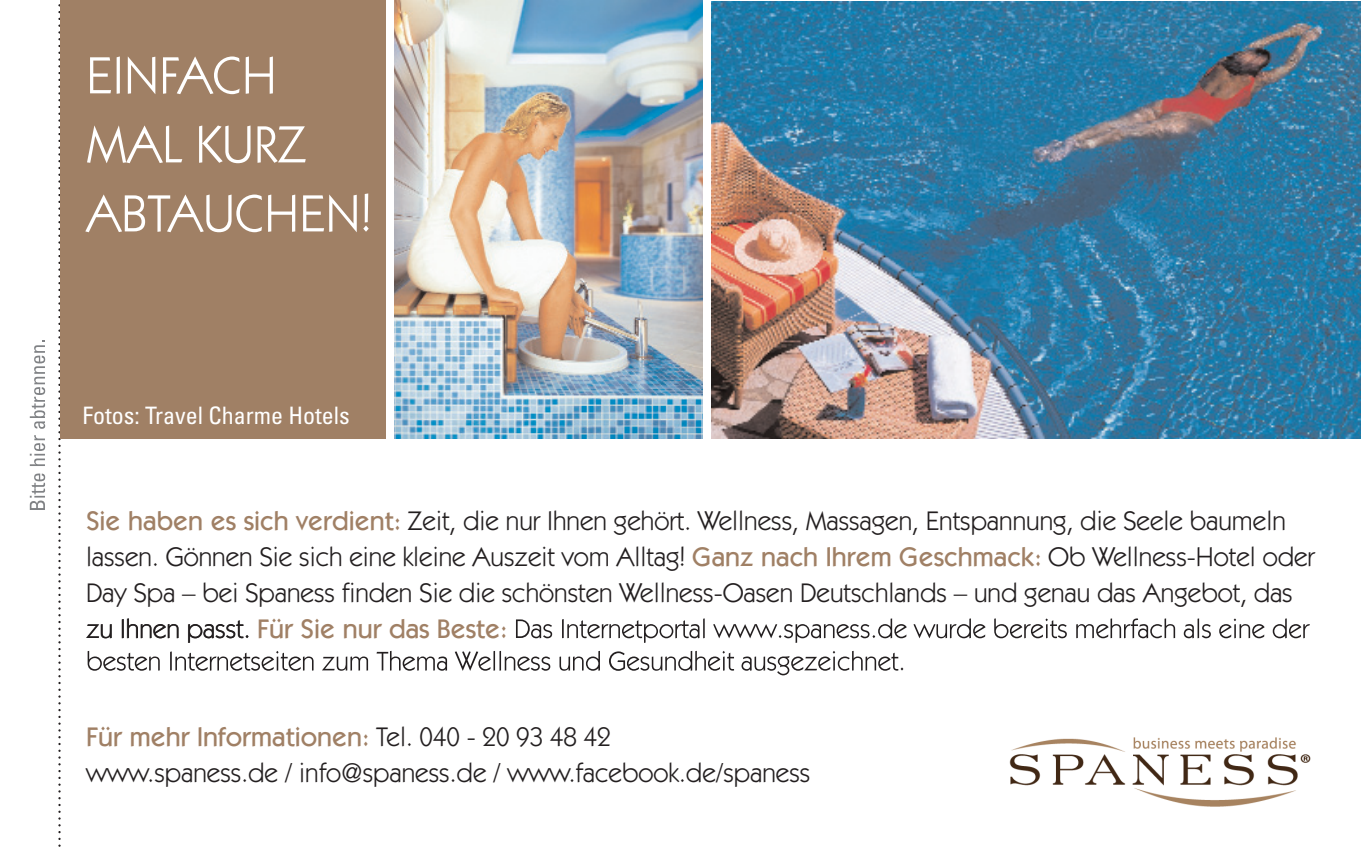
<style>
.page{position:relative;width:1361px;height:851px;background:#fff}
.page>*{position:absolute;margin:0;border:0;box-sizing:border-box;transform-origin:0 0}
.t1{font:52.5px/69px "Itc Kabel";color:#fff}
.t2{font:27px/36px "Itc Kabel";color:#231f20}
.t3{font:condensed 24px "Univers LT Std";color:#fff}
.s1{font-weight:500;color:#a08065}
</style>
<div class="page">
<svg style="left:30px;top:473px;width:15px;height:37px"></svg>
<svg style="left:30px;top:435px;width:15px;height:31px"></svg>
<svg style="left:30px;top:340px;width:15px;height:89px"></svg>
<svg style="left:58px;top:0;width:3px;height:847px"></svg>
<div style="left:61px;top:0;width:325px;height:438px;background:#a08065"></div>
<img style="left:394px;top:1px;width:309px;height:437px">
<img style="left:711px;top:1px;width:650px;height:437px">
<img style="left:1009px;top:737px;width:302px;height:70px">
<svg style="left:86px;top:624px;width:26px;height:14px"></svg>
<svg style="left:122px;top:618px;width:56px;height:20px"></svg>
<svg style="left:188px;top:620px;width:60px;height:23px"></svg>
<svg style="left:88px;top:651px;width:72px;height:19px"></svg>
<svg style="left:170px;top:651px;width:143px;height:19px"></svg>
<svg style="left:322px;top:656px;width:46px;height:14px"></svg>
<svg style="left:376px;top:650px;width:71px;height:20px"></svg>
<svg style="left:455px;top:651px;width:36px;height:19px"></svg>
<hr style="left:493px;top:650px;width:2px;height:20px;background:#231f20">
<hr style="left:499px;top:650px;width:2px;height:20px;background:#231f20">
<svg style="left:505px;top:656px;width:45px;height:14px"></svg>
<svg style="left:559px;top:650px;width:41px;height:20px"></svg>
<svg style="left:609px;top:650px;width:125px;height:20px"></svg>
<svg style="left:741px;top:650px;width:162px;height:25px"></svg>
<svg style="left:516px;top:619px;width:36px;height:19px"></svg>
<svg style="left:562px;top:619px;width:137px;height:24px"></svg>
<hr style="left:703px;top:618px;width:2px;height:20px;background:#231f20">
<svg style="left:713px;top:618px;width:194px;height:25px"></svg>
<svg style="left:913px;top:618px;width:72px;height:20px"></svg>
<svg style="left:994px;top:618px;width:73px;height:20px"></svg>
<svg style="left:1076px;top:618px;width:99px;height:20px"></svg>
<svg style="left:1183px;top:624px;width:11px;height:14px"></svg>
<hr style="left:1197px;top:618px;width:2px;height:20px;background:#231f20">
<svg style="left:1202px;top:624px;width:9px;height:14px"></svg>
<svg style="left:1219px;top:618px;width:45px;height:20px"></svg>
<svg style="left:1272px;top:618px;width:38px;height:20px"></svg>
<h1 class="t1" style="left:86px;top:40px;width:287px">EINFACH<br>MAL KURZ<br>ABTAUCHEN!</h1>
<p class="t3" style="left:82px;top:399px;width:269px">Fotos: Travel Charme Hotels</p>
<p class="t2" style="left:86px;top:502px;width:1230px"><span class="s1">Sie haben es sich verdient:</span> Zeit, die nur Ihnen gehört. Wellness, Massagen, Entspannung, die Seele baumeln lassen. Gönnen Sie sich eine kleine Auszeit vom Alltag! <span class="s1">Ganz nach Ihrem Geschmack:</span> Ob Wellness-Hotel oder Day Spa – bei Spaness finden Sie die schönsten Wellness-Oasen Deutschlands – und genau das Angebot, das zu Ihnen passt. <span class="s1">Für Sie nur das Beste:</span></p>
<p class="t2" style="left:86px;top:718px;width:726px"><span class="s1">Für mehr Informationen:</span> Tel. 040 - 20 93 48 42<br>www.spaness.de / info@spaness.de / www.facebook.de/spaness</p>
</div>
